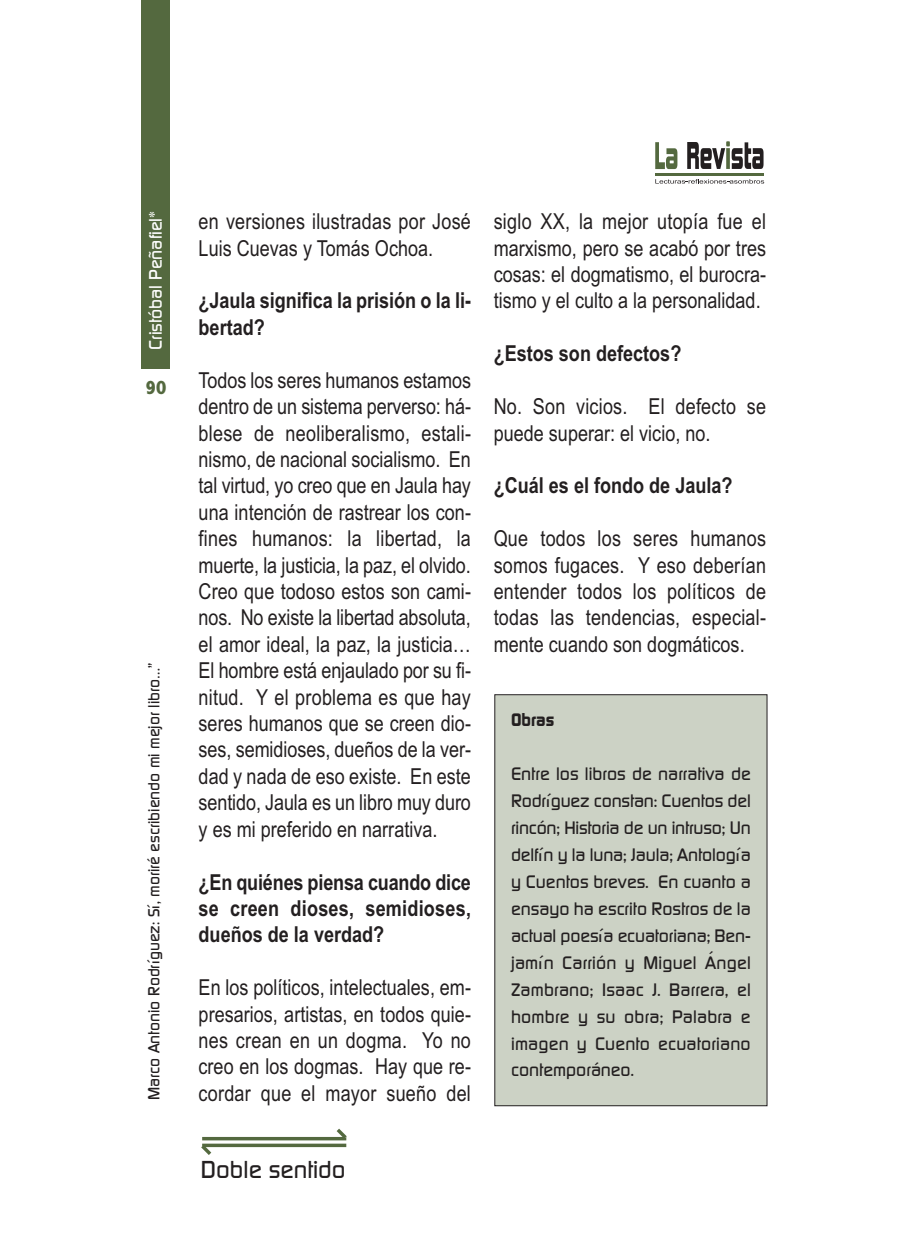
<style>
.page{position:relative;width:908px;height:1248px;background:#fff}
.page>*{position:absolute;margin:0;border:0;box-sizing:border-box;transform-origin:0 0}
.t1{font:500 24.4px "Continuum";color:#231f20}
.t2{font:22px/26.4px "Arial Narrow";color:#231f20;text-align:justify}
.t3{font:700 22px/26.4px "Arial Narrow";color:#231f20}
.t4{font:800 condensed 20px "Abadi";color:#54693f}
.t5{font:500 18px/27px "Continuum";letter-spacing:.01em;color:#231f20;text-align:justify}
.t6{font:500 18px "Continuum";color:#fff}
.t7{font:700 18px "Continuum";color:#231f20}
.t8{font:500 16px "Continuum";color:#231f20}
</style>
<div class="page">
<div style="left:141px;top:0;width:29px;height:369px;background:#54693f"></div>
<hr style="left:202px;top:1143px;width:144px;height:3px;background:#54693f">
<svg style="left:202px;top:1136px;width:131px;height:4px"></svg>
<svg style="left:201px;top:1143px;width:14px;height:12px"></svg>
<svg style="left:333px;top:1128px;width:13px;height:13px"></svg>
<svg style="left:687px;top:141px;width:76px;height:28px"></svg>
<svg style="left:655px;top:179px;width:108px;height:5px"></svg>
<hr style="left:655px;top:173px;width:108px;height:3px;background:#54693f">
<svg style="left:655px;top:142px;width:22px;height:27px"></svg>
<div style="left:495px;top:695px;width:271px;height:410px;background:#ccd2c5"></div>
<p class="t6" style="left:144px;top:350px;width:141px;rotate:-90deg">Cristóbal Peñafiel*</p>
<p class="t4" style="left:146px;top:375px;width:22px">90</p>
<p class="t8" style="left:143px;top:1099px;width:439px;rotate:-90deg">Marco Antonio Rodríguez: Sí, moriré escribiendo mi mejor libro…”</p>
<p class="t2" style="left:198px;top:207px;width:274px">en versiones ilustradas por José<br>Luis Cuevas y Tomás Ochoa.</p>
<p class="t3" style="left:198px;top:286px;width:274px">¿Jaula significa la prisión o la li&shy;bertad?</p>
<p class="t2" style="left:198px;top:366px;width:274px">Todos los seres humanos estamos dentro de un sistema perverso: há&shy;blese de neoliberalismo, estali&shy;nismo, de nacional socialismo. En tal virtud, yo creo que en Jaula hay una intención de rastrear los con&shy;fines humanos: la libertad, la muerte, la justicia, la paz, el olvido.<br>Creo que todoso estos son cami&shy;nos. No existe la libertad absoluta, el amor ideal, la paz, la justicia… El hombre está enjaulado por su fi&shy;nitud. Y el problema es que hay seres humanos que se creen dio&shy;ses, semidioses, dueños de la ver&shy;dad y nada de eso existe. En este sentido, Jaula es un libro muy duro y es mi preferido en narrativa.</p>
<p class="t3" style="left:198px;top:867px;width:274px;text-align:justify">¿En quiénes piensa cuando dice se creen dioses, semidioses, dueños de la verdad?</p>
<p class="t2" style="left:198px;top:973px;width:274px">En los políticos, intelectuales, em&shy;presarios, artistas, en todos quie&shy;nes crean en un dogma. Yo no creo en los dogmas. Hay que re&shy;cordar que el mayor sueño del</p>
<p class="t1" style="left:201px;top:1153px;width:146px">Doble sentido</p>
<p class="t2" style="left:493px;top:207px;width:274px">siglo XX, la mejor utopía fue el marxismo, pero se acabó por tres cosas: el dogmatismo, el burocra&shy;tismo y el culto a la personalidad.</p>
<p class="t3" style="left:493px;top:339px;width:189px">¿Estos son defectos?</p>
<p class="t2" style="left:493px;top:392px;width:274px">No. Son vicios. El defecto se puede superar: el vicio, no.</p>
<p class="t3" style="left:493px;top:471px;width:240px">¿Cuál es el fondo de Jaula?</p>
<p class="t2" style="left:493px;top:524px;width:274px">Que todos los seres humanos somos fugaces. Y eso deberían entender todos los políticos de todas las tendencias, especial&shy;mente cuando son dogmáticos.</p>
<p class="t7" style="left:511px;top:707px;width:45px">Obras</p>
<p class="t5" style="left:511px;top:759px;width:241px">Entre los libros de narrativa de Rodríguez constan: Cuentos del rincón; Historia de un intruso; Un delfín y la luna; Jaula; Antología y Cuentos breves. En cuanto a ensayo ha escrito Rostros de la actual poesía ecuatoriana; Ben&shy;jamín Carrión y Miguel Ángel Zambrano; Isaac J. Barrera, el hombre y su obra; Palabra e imagen y Cuento ecuatoriano contemporáneo.</p>
</div>
